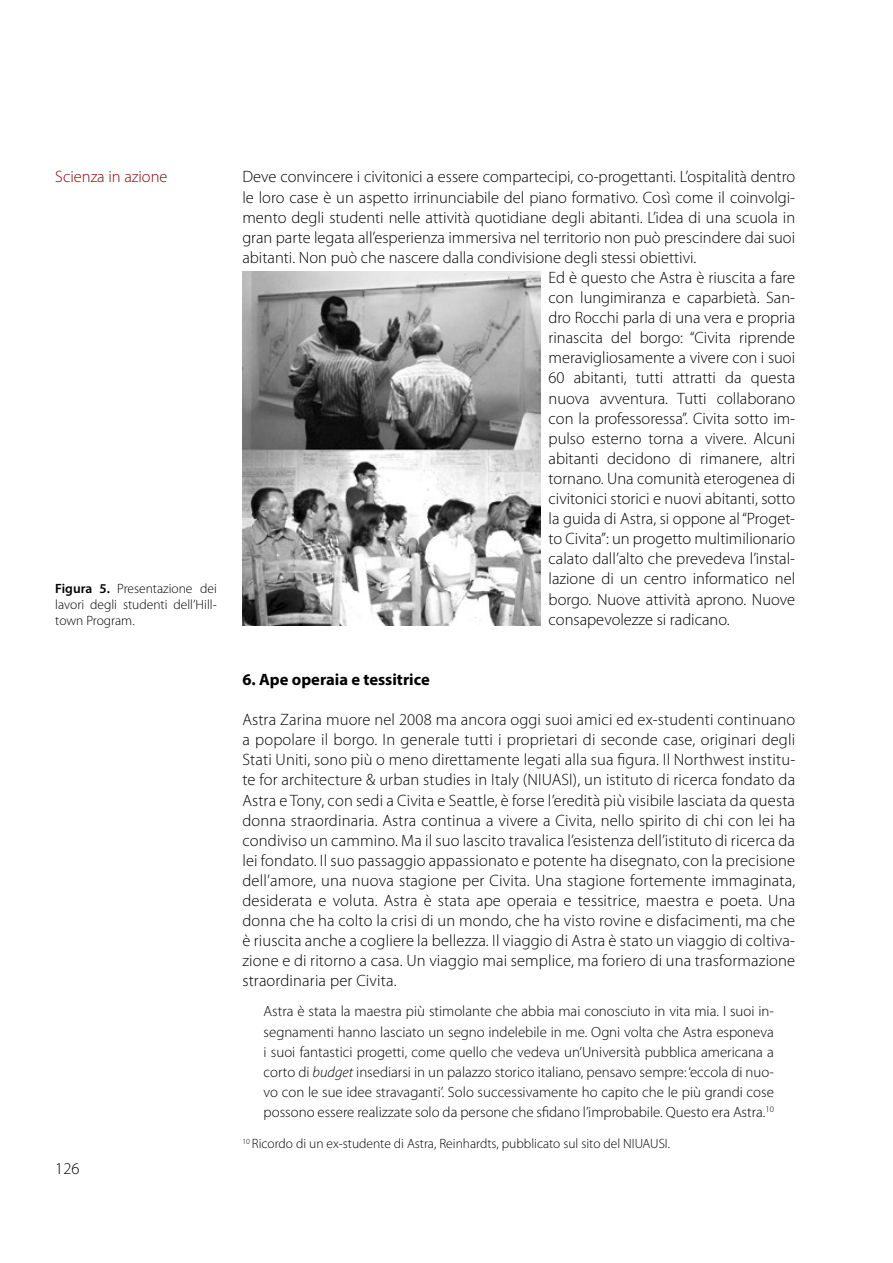
<style>
.page{position:relative;width:893px;height:1263px;background:#fff}
.page>*{position:absolute;margin:0;border:0;box-sizing:border-box;transform-origin:0 0}
.t1{font:300 16.5px/20.1px "Myriad Pro";color:#000;text-align:justify}
.t2{font:700 16.5px "Myriad Pro";color:#000}
.t3{font:300 16.5px "Myriad Pro";color:#950000}
.t4{font:300 14.85px/20.1px "Myriad Pro";color:#000;text-align:justify}
.t5{font:300 13.5px/16.2px "Myriad Pro";color:#000;text-align:justify}
.s1{font-weight:600}
.s2{font-style:italic}
</style>
<div class="page">
<img style="left:242px;top:271px;width:298px;height:354px">
<p class="t3" style="left:55px;top:168px;width:114px">Scienza in azione</p>
<p class="t5" style="left:55px;top:580px;width:163px"><span class="s1">Figura 5.</span> Presentazione dei lavori degli studenti dell’Hill&shy;town Program.</p>
<p class="t1" style="left:55px;top:1158px;width:26px">126</p>
<p class="t1" style="left:242px;top:167px;width:554px">Deve convincere i civitonici a essere compartecipi, co-progettanti. L’ospitalità dentro</p>
<p class="t1" style="left:242px;top:187px;width:554px">le loro case è un aspetto irrinunciabile del piano formativo. Così come il coinvolgi-</p>
<p class="t1" style="left:242px;top:207px;width:554px">mento degli studenti nelle attività quotidiane degli abitanti. L’idea di una scuola in</p>
<p class="t1" style="left:242px;top:227px;width:554px">gran parte legata all’esperienza immersiva nel territorio non può prescindere dai suoi</p>
<p class="t1" style="left:242px;top:248px;width:456px">abitanti. Non può che nascere dalla condivisione degli stessi obiettivi.</p>
<p class="t1" style="left:549px;top:268px;width:248px">Ed è questo che Astra è riuscita a fare</p>
<p class="t1" style="left:549px;top:288px;width:248px">con lungimiranza e caparbietà. San-</p>
<p class="t1" style="left:549px;top:308px;width:248px">dro Rocchi parla di una vera e propria</p>
<p class="t1" style="left:549px;top:328px;width:248px">rinascita del borgo: “Civita riprende</p>
<p class="t1" style="left:549px;top:348px;width:248px">meravigliosamente a vivere con i suoi</p>
<p class="t1" style="left:549px;top:368px;width:248px">60 abitanti, tutti attratti da questa</p>
<p class="t1" style="left:549px;top:388px;width:248px">nuova avventura. Tutti collaborano</p>
<p class="t1" style="left:549px;top:408px;width:248px">con la professoressa”. Civita sotto im-</p>
<p class="t1" style="left:549px;top:428px;width:248px">pulso esterno torna a vivere. Alcuni</p>
<p class="t1" style="left:549px;top:449px;width:248px">abitanti decidono di rimanere, altri</p>
<p class="t1" style="left:549px;top:469px;width:248px">tornano. Una comunità eterogenea di</p>
<p class="t1" style="left:549px;top:489px;width:248px">civitonici storici e nuovi abitanti, sotto</p>
<p class="t1" style="left:549px;top:509px;width:248px">la guida di Astra, si oppone al “Proget-</p>
<p class="t1" style="left:549px;top:529px;width:248px">to Civita”: un progetto multimilionario</p>
<p class="t1" style="left:549px;top:549px;width:248px">calato dall’alto che prevedeva l’instal-</p>
<p class="t1" style="left:549px;top:569px;width:248px">lazione di un centro informatico nel</p>
<p class="t1" style="left:549px;top:589px;width:248px">borgo. Nuove attività aprono. Nuove</p>
<p class="t1" style="left:549px;top:609px;width:183px">consapevolezze si radicano.</p>
<p class="t2" style="left:242px;top:669px;width:189px">6. Ape operaia e tessitrice</p>
<p class="t1" style="left:242px;top:710px;width:554px">Astra Zarina muore nel 2008 ma ancora oggi suoi amici ed ex-studenti continuano a popolare il borgo. In generale tutti i proprietari di seconde case, originari degli Stati Uniti, sono più o meno direttamente legati alla sua figura. Il Northwest institu&shy;te for architecture &amp; urban studies in Italy (NIUASI), un istituto di ricerca fondato da Astra e Tony, con sedi a Civita e Seattle, è forse l’eredità più visibile lasciata da questa donna straordinaria. Astra continua a vivere a Civita, nello spirito di chi con lei ha condiviso un cammino. Ma il suo lascito travalica l’esistenza dell’istituto di ricerca da lei fondato. Il suo passaggio appassionato e potente ha disegnato, con la precisione dell’amore, una nuova stagione per Civita. Una stagione fortemente immaginata, desiderata e voluta. Astra è stata ape operaia e tessitrice, maestra e poeta. Una donna che ha colto la crisi di un mondo, che ha visto rovine e disfacimenti, ma che è riuscita anche a cogliere la bellezza. Il viaggio di Astra è stato un viaggio di coltiva&shy;zione e di ritorno a casa. Un viaggio mai semplice, ma foriero di una trasformazione straordinaria per Civita.</p>
<p class="t4" style="left:264px;top:1002px;width:512px">Astra è stata la maestra più stimolante che abbia mai conosciuto in vita mia. I suoi in&shy;segnamenti hanno lasciato un segno indelebile in me. Ogni volta che Astra esponeva i suoi fantastici progetti, come quello che vedeva un’Università pubblica americana a corto di <span class="s2">budget</span> insediarsi in un palazzo storico italiano, pensavo sempre: ‘eccola di nuo&shy;vo con le sue idee stravaganti’. Solo successivamente ho capito che le più grandi cose possono essere realizzate solo da persone che sfidano l’improbabile. Questo era Astra.<sup>10</sup></p>
<p class="t5" style="left:242px;top:1136px;width:429px"><sup>10</sup> Ricordo di un ex-studente di Astra, Reinhardts, pubblicato sul sito del NIUAUSI.</p>
</div>
